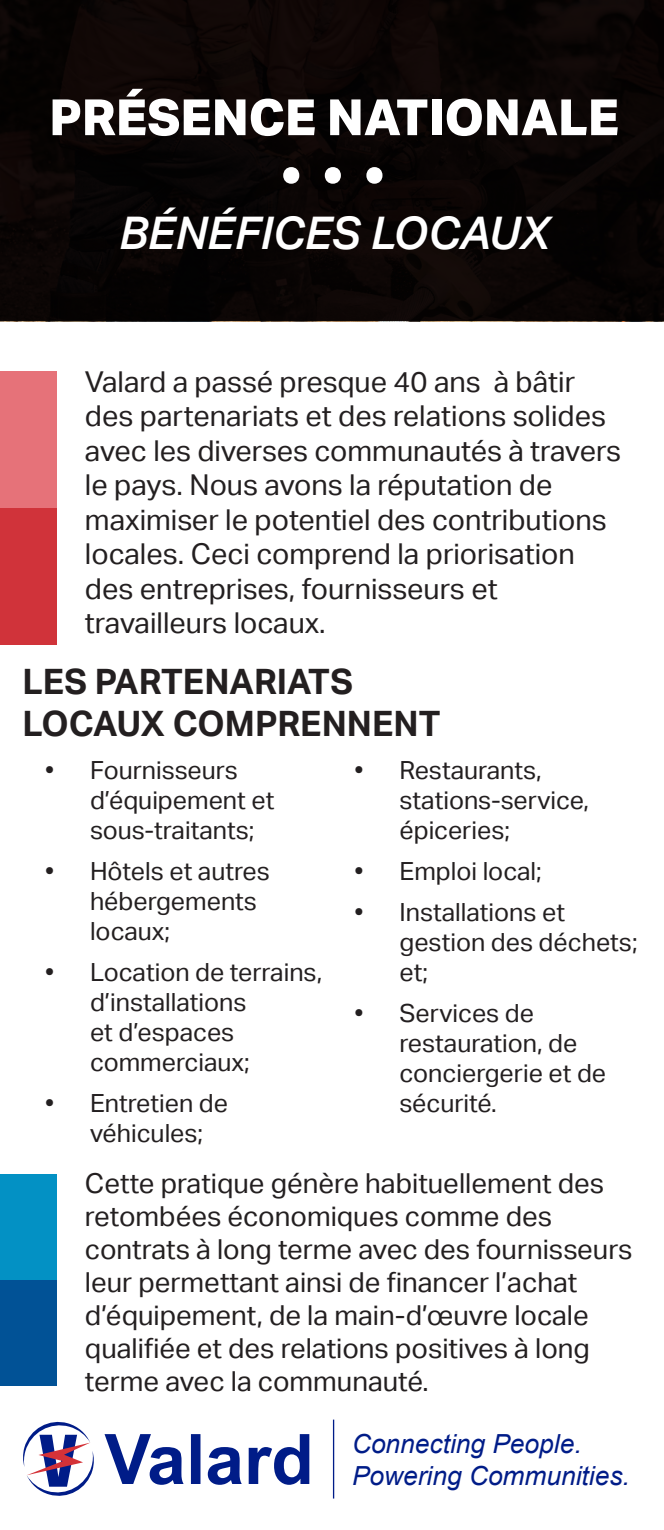
<style>
.page{position:relative;width:664px;height:1530px;background:#fff}
.page>*{position:absolute;margin:0;border:0;box-sizing:border-box;transform-origin:0 0}
.t1{font:700 90px "Myriad Pro";color:#fff}
.t2{font:800 50px "Aktiv Grotesk";color:#fff}
.t3{font:italic 500 45px "Aktiv Grotesk";color:#fff}
.t4{font:700 35px/42px "Aktiv Grotesk";color:#231f20}
.t5{font:28.75px/34.5px "Aktiv Grotesk";color:#231f20}
.t6{font:27.5px/33px "Aktiv Grotesk";color:#231f20}
.t7{font:italic 26.25px/31.5px "Arial";color:#001c88}
.t8{font:25px/30px "Aktiv Grotesk";color:#231f20}
</style>
<div class="page">
<div style="left:0;top:0;width:664px;height:321px;background:#0a0504"></div>
<div style="left:0;top:371px;width:56px;height:274px;background:#d0333a"></div>
<div style="left:0;top:1174px;width:56px;height:212px;background:#015296"></div>
<svg style="left:23px;top:1421px;width:71px;height:75px"></svg>
<svg style="left:105px;top:1434px;width:204px;height:51px"></svg>
<hr style="left:333px;top:1420px;width:1px;height:79px;background:#001c88">
<div style="left:0;top:371px;width:57px;height:137px;background:#e67279"></div>
<div style="left:0;top:1174px;width:57px;height:106px;background:#0391c4"></div>
<p class="t2" style="left:49px;top:85px;width:571px">PRÉSENCE NATIONALE</p>
<p class="t1" style="left:279px;top:94px;width:108px">. . .</p>
<p class="t3" style="left:119px;top:207px;width:432px">BÉNÉFICES LOCAUX</p>
<p class="t5" style="left:85px;top:365px;width:538px">Valard a passé presque 40 ans à bâtir des partenariats et des relations solides avec les diverses communautés à travers le pays. Nous avons la réputation de maximiser le potentiel des contributions locales. Ceci comprend la priorisation des entreprises, fournisseurs et travailleurs locaux.</p>
<p class="t4" style="left:22px;top:661px;width:419px">LES PARTENARIATS<br>LOCAUX COMPRENNENT</p>
<p class="t8" style="left:90px;top:755px;width:186px;text-indent:-45px">• Fournisseurs d’équipement et sous-traitants;</p>
<p class="t8" style="left:90px;top:856px;width:181px;text-indent:-45px">• Hôtels et autres hébergements locaux;</p>
<p class="t8" style="left:90px;top:958px;width:234px;text-indent:-45px">• Location de terrains, d’installations<br>et d’espaces commerciaux;</p>
<p class="t8" style="left:90px;top:1089px;width:139px;text-indent:-45px">• Entretien de véhicules;</p>
<p class="t8" style="left:399px;top:755px;width:191px;text-indent:-45px">• Restaurants, stations-service, épiceries;</p>
<p class="t8" style="left:354px;top:856px;width:189px">• Emploi local;</p>
<p class="t8" style="left:399px;top:898px;width:240px;text-indent:-45px">• Installations et gestion des déchets; et;</p>
<p class="t8" style="left:399px;top:999px;width:208px;text-indent:-45px">• Services de restauration, de conciergerie et de sécurité.</p>
<p class="t6" style="left:85px;top:1167px;width:549px">Cette pratique génère habituellement des retombées économiques comme des contrats à long terme avec des fournisseurs leur permettant ainsi de financer l’achat d’équipement, de la main-d’œuvre locale qualifiée et des relations positives à long terme avec la communauté.</p>
<p class="t7" style="left:352px;top:1428px;width:279px">Connecting People.<br>Powering Communities.</p>
</div>
